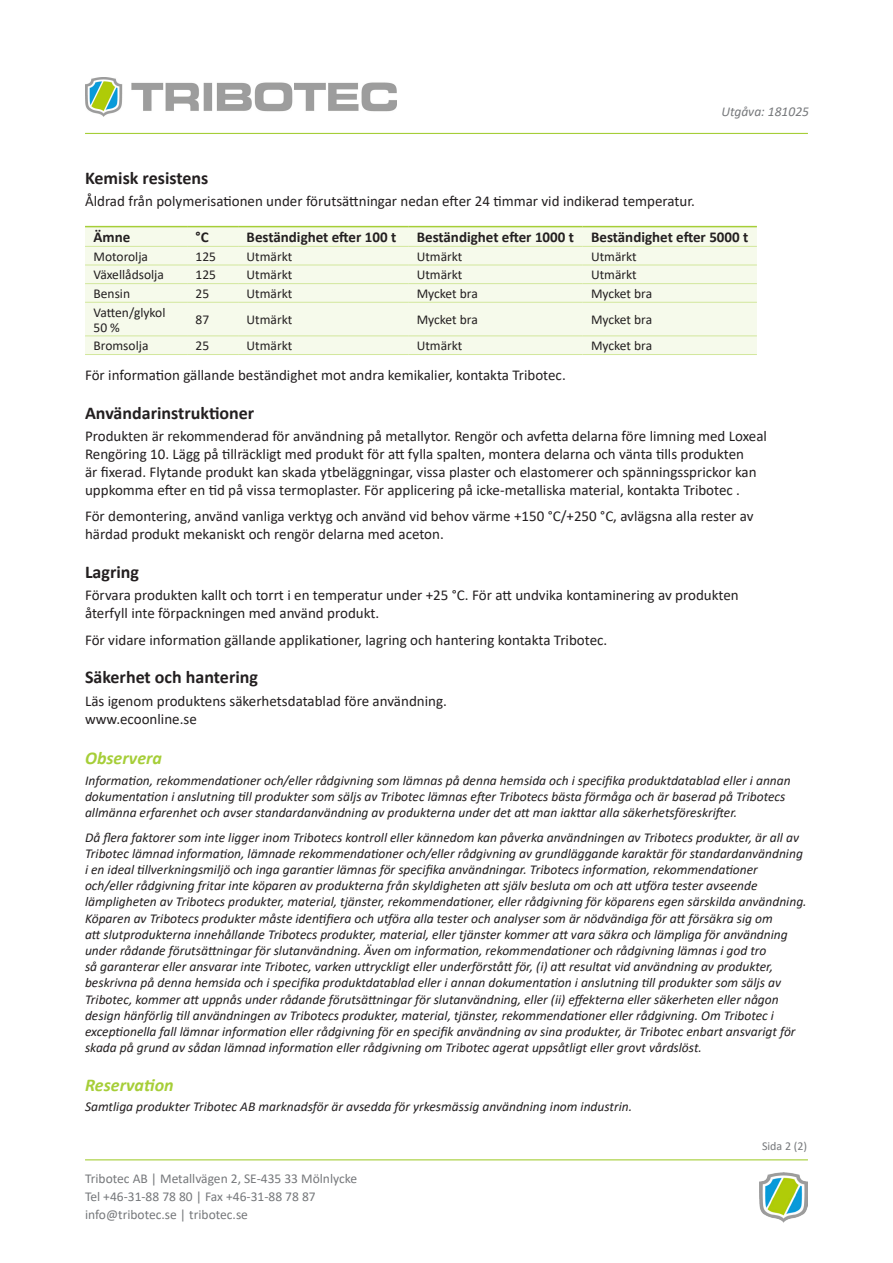
<style>
.page{position:relative;width:893px;height:1263px;background:#fff}
.page>*{position:absolute;margin:0;border:0;box-sizing:border-box;transform-origin:0 0}
.t1{font:700 18px "Calibri";color:#231f20}
.t2{font:italic 700 18px "Calibri";color:#a6ce38}
.t3{font:15px/18px "Calibri";color:#231f20}
.t4{font:700 15px "Calibri";color:#231f20}
.t5{font:italic 13.5px/16.2px "Calibri";color:#231f20}
.t6{font:13.5px/15px "Calibri";color:#231f20}
.t7{font:13.5px/18px "Calibri";color:#76787b}
.t8{font:italic 13.5px "Calibri";color:#76787b}
.t9{font:12px "Calibri";color:#76787b}
</style>
<div class="page">
<hr style="left:85px;top:1159px;width:723px;height:1px;background:#a6ce38">
<hr style="left:85px;top:133px;width:723px;height:1px;background:#a6ce38">
<img style="left:85px;top:77px;width:312px;height:39px">
<img style="left:760px;top:1172px;width:48px;height:51px">
<div style="left:85px;top:227px;width:672px;height:127px;background:#f6faeb"></div>
<hr style="left:85px;top:283px;width:102px;height:1px;background:#d2e79c">
<hr style="left:187px;top:283px;width:51px;height:1px;background:#d2e79c">
<hr style="left:238px;top:283px;width:170px;height:1px;background:#d2e79c">
<hr style="left:408px;top:283px;width:175px;height:1px;background:#d2e79c">
<hr style="left:583px;top:283px;width:174px;height:1px;background:#d2e79c">
<hr style="left:85px;top:302px;width:102px;height:1px;background:#d2e79c">
<hr style="left:187px;top:302px;width:51px;height:1px;background:#d2e79c">
<hr style="left:238px;top:302px;width:170px;height:1px;background:#d2e79c">
<hr style="left:408px;top:302px;width:175px;height:1px;background:#d2e79c">
<hr style="left:583px;top:302px;width:174px;height:1px;background:#d2e79c">
<hr style="left:85px;top:336px;width:102px;height:1px;background:#d2e79c">
<hr style="left:187px;top:336px;width:51px;height:1px;background:#d2e79c">
<hr style="left:238px;top:336px;width:170px;height:1px;background:#d2e79c">
<hr style="left:408px;top:336px;width:175px;height:1px;background:#d2e79c">
<hr style="left:583px;top:336px;width:174px;height:1px;background:#d2e79c">
<hr style="left:85px;top:226px;width:102px;height:1px;background:#a6ce38">
<hr style="left:187px;top:226px;width:51px;height:1px;background:#a6ce38">
<hr style="left:238px;top:226px;width:170px;height:1px;background:#a6ce38">
<hr style="left:408px;top:226px;width:175px;height:1px;background:#a6ce38">
<hr style="left:583px;top:226px;width:174px;height:1px;background:#a6ce38">
<hr style="left:85px;top:246px;width:102px;height:1px;background:#d2e79c">
<hr style="left:187px;top:246px;width:51px;height:1px;background:#d2e79c">
<hr style="left:238px;top:246px;width:170px;height:1px;background:#d2e79c">
<hr style="left:408px;top:246px;width:175px;height:1px;background:#d2e79c">
<hr style="left:583px;top:246px;width:174px;height:1px;background:#d2e79c">
<hr style="left:85px;top:265px;width:102px;height:1px;background:#d2e79c">
<hr style="left:187px;top:265px;width:51px;height:1px;background:#d2e79c">
<hr style="left:238px;top:265px;width:170px;height:1px;background:#d2e79c">
<hr style="left:408px;top:265px;width:175px;height:1px;background:#d2e79c">
<hr style="left:583px;top:265px;width:174px;height:1px;background:#d2e79c">
<hr style="left:85px;top:354px;width:102px;height:1px;background:#d2e79c">
<hr style="left:187px;top:354px;width:51px;height:1px;background:#d2e79c">
<hr style="left:238px;top:354px;width:170px;height:1px;background:#d2e79c">
<hr style="left:408px;top:354px;width:175px;height:1px;background:#d2e79c">
<hr style="left:583px;top:354px;width:174px;height:1px;background:#d2e79c">
<p class="t8" style="left:721px;top:102px;width:89px">Utgåva: 181025</p>
<h1 class="t1" style="left:85px;top:165px;width:125px">Kemisk resistens</h1>
<p class="t3" style="left:85px;top:191px;width:611px">Åldrad från polymerisationen under förutsättningar nedan efter 24 timmar vid indikerad temperatur.</p>
<p class="t4" style="left:94px;top:227px;width:38px">Ämne</p>
<p class="t4" style="left:196px;top:227px;width:15px">°C</p>
<p class="t4" style="left:247px;top:227px;width:151px">Beständighet efter 100 t</p>
<p class="t4" style="left:417px;top:227px;width:333px">Beständighet efter 1000 t Beständighet efter 5000 t</p>
<p class="t6" style="left:94px;top:248px;width:56px">Motorolja</p>
<p class="t6" style="left:196px;top:248px;width:22px">125</p>
<p class="t6" style="left:247px;top:248px;width:47px">Utmärkt</p>
<p class="t6" style="left:417px;top:248px;width:47px">Utmärkt</p>
<p class="t6" style="left:591px;top:248px;width:47px">Utmärkt</p>
<p class="t6" style="left:94px;top:267px;width:72px">Växellådsolja</p>
<p class="t6" style="left:196px;top:267px;width:22px">125</p>
<p class="t6" style="left:247px;top:267px;width:47px">Utmärkt</p>
<p class="t6" style="left:417px;top:267px;width:47px">Utmärkt</p>
<p class="t6" style="left:591px;top:267px;width:47px">Utmärkt</p>
<p class="t6" style="left:94px;top:286px;width:38px">Bensin</p>
<p class="t6" style="left:196px;top:286px;width:15px">25</p>
<p class="t6" style="left:247px;top:286px;width:47px">Utmärkt</p>
<p class="t6" style="left:417px;top:286px;width:63px">Mycket bra</p>
<p class="t6" style="left:591px;top:286px;width:63px">Mycket bra</p>
<p class="t6" style="left:94px;top:304px;width:73px">Vatten/glykol<br>50 %</p>
<p class="t6" style="left:196px;top:312px;width:15px">87</p>
<p class="t6" style="left:247px;top:312px;width:47px">Utmärkt</p>
<p class="t6" style="left:417px;top:312px;width:63px">Mycket bra</p>
<p class="t6" style="left:591px;top:312px;width:63px">Mycket bra</p>
<p class="t6" style="left:94px;top:338px;width:56px">Bromsolja</p>
<p class="t6" style="left:196px;top:338px;width:15px">25</p>
<p class="t6" style="left:247px;top:338px;width:47px">Utmärkt</p>
<p class="t6" style="left:417px;top:338px;width:47px">Utmärkt</p>
<p class="t6" style="left:591px;top:338px;width:63px">Mycket bra</p>
<p class="t3" style="left:85px;top:366px;width:482px">För information gällande beständighet mot andra kemikalier, kontakta Tribotec.</p>
<h1 class="t1" style="left:85px;top:400px;width:171px">Användarinstruktioner</h1>
<p class="t3" style="left:85px;top:426px;width:683px">Produkten är rekommenderad för användning på metallytor. Rengör och avfetta delarna före limning med Loxeal Rengöring 10. Lägg på tillräckligt med produkt för att fylla spalten, montera delarna och vänta tills produkten<br>är fixerad. Flytande produkt kan skada ytbeläggningar, vissa plaster och elastomerer och spänningssprickor kan uppkomma efter en tid på vissa termoplaster. För applicering på icke-metalliska material, kontakta Tribotec .</p>
<p class="t3" style="left:85px;top:507px;width:670px">För demontering, använd vanliga verktyg och använd vid behov värme +150 °C/+250 °C, avlägsna alla rester av härdad produkt mekaniskt och rengör delarna med aceton.</p>
<h1 class="t1" style="left:85px;top:559px;width:56px">Lagring</h1>
<p class="t3" style="left:85px;top:586px;width:655px">Förvara produkten kallt och torrt i en temperatur under +25 °C. För att undvika kontaminering av produkten återfyll inte förpackningen med använd produkt.</p>
<p class="t3" style="left:85px;top:630px;width:524px">För vidare information gällande applikationer, lagring och hantering kontakta Tribotec.</p>
<h1 class="t1" style="left:85px;top:664px;width:174px">Säkerhet och hantering</h1>
<p class="t3" style="left:85px;top:691px;width:363px">Läs igenom produktens säkerhetsdatablad före användning. www.ecoonline.se</p>
<h1 class="t2" style="left:85px;top:745px;width:78px">Observera</h1>
<p class="t5" style="left:85px;top:771px;width:707px">Information, rekommendationer och/eller rådgivning som lämnas på denna hemsida och i specifika produktdatablad eller i annan dokumentation i anslutning till produkter som säljs av Tribotec lämnas efter Tribotecs bästa förmåga och är baserad på Tribotecs allmänna erfarenhet och avser standardanvändning av produkterna under det att man iakttar alla säkerhetsföreskrifter.</p>
<p class="t5" style="left:85px;top:828px;width:723px">Då flera faktorer som inte ligger inom Tribotecs kontroll eller kännedom kan påverka användningen av Tribotecs produkter, är all av Tribotec lämnad information, lämnade rekommendationer och/eller rådgivning av grundläggande karaktär för standardanvändning i en ideal tillverkningsmiljö och inga garantier lämnas för specifika användningar. Tribotecs information, rekommendationer och/eller rådgivning fritar inte köparen av produkterna från skyldigheten att själv besluta om och att utföra tester avseende lämpligheten av Tribotecs produkter, material, tjänster, rekommendationer, eller rådgivning för köparens egen särskilda användning.<br>Köparen av Tribotecs produkter måste identifiera och utföra alla tester och analyser som är nödvändiga för att försäkra sig om<br>att slutprodukterna innehållande Tribotecs produkter, material, eller tjänster kommer att vara säkra och lämpliga för användning under rådande förutsättningar för slutanvändning. Även om information, rekommendationer och rådgivning lämnas i god tro<br>så garanterar eller ansvarar inte Tribotec, varken uttryckligt eller underförstått för, (i) att resultat vid användning av produkter, beskrivna på denna hemsida och i specifika produktdatablad eller i annan dokumentation i anslutning till produkter som säljs av Tribotec, kommer att uppnås under rådande förutsättningar för slutanvändning, eller (ii) effekterna eller säkerheten eller någon design hänförlig till användningen av Tribotecs produkter, material, tjänster, rekommendationer eller rådgivning. Om Tribotec i exceptionella fall lämnar information eller rådgivning för en specifik användning av sina produkter, är Tribotec enbart ansvarigt för skada på grund av sådan lämnad information eller rådgivning om Tribotec agerat uppsåtligt eller grovt vårdslöst.</p>
<h1 class="t2" style="left:85px;top:1072px;width:90px">Reservation</h1>
<p class="t5" style="left:85px;top:1098px;width:549px">Samtliga produkter Tribotec AB marknadsför är avsedda för yrkesmässig användning inom industrin.</p>
<p class="t7" style="left:85px;top:1169px;width:274px">Tribotec AB | Metallvägen 2, SE-435 33 Mölnlycke<br>Tel +46-31-88 78 80 | Fax +46-31-88 78 87 info@tribotec.se | tribotec.se</p>
<p class="t9" style="left:762px;top:1137px;width:47px">Sida 2 (2)</p>
</div>
